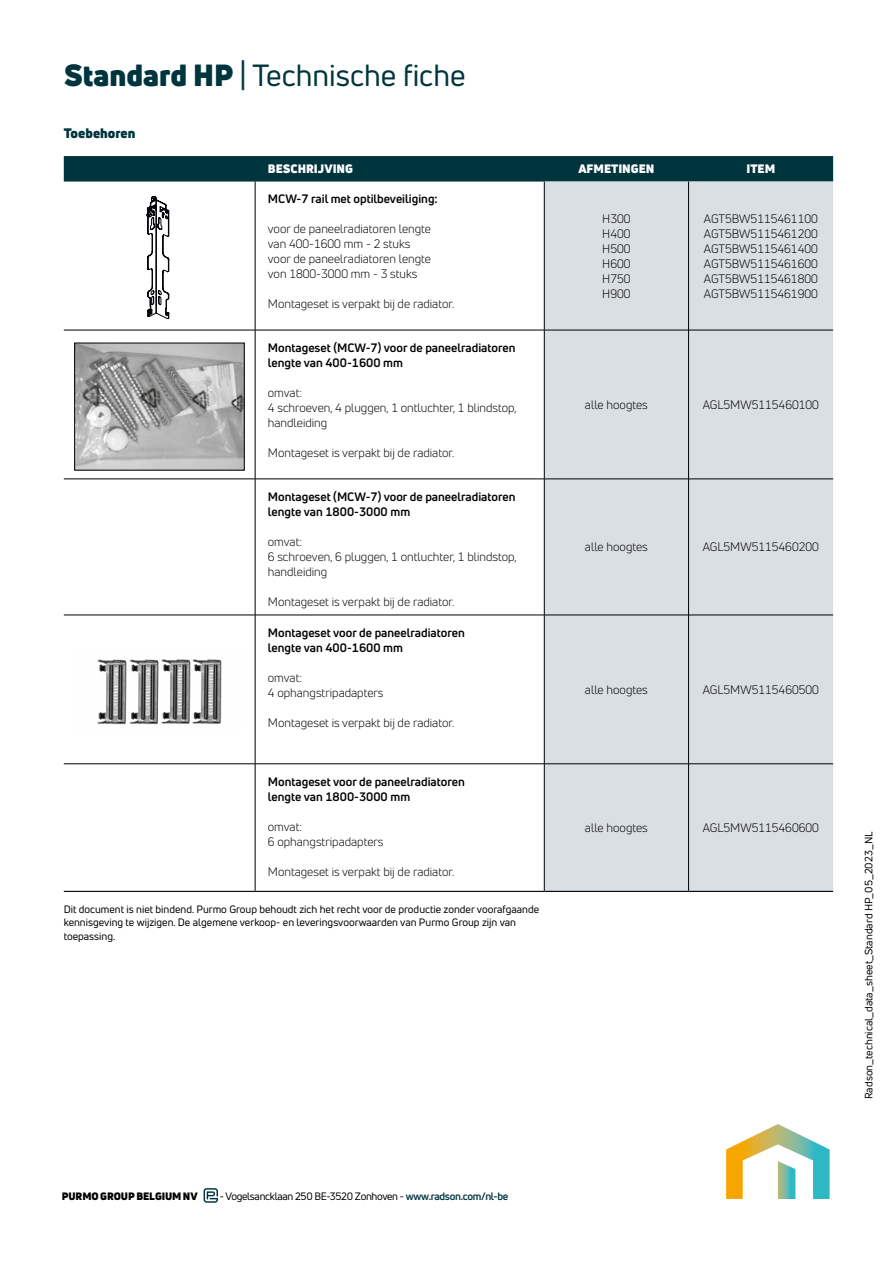
<style>
.page{position:relative;width:893px;height:1263px;background:#fff}
.page>*{position:absolute;margin:0;border:0;box-sizing:border-box;transform-origin:0 0}
.t1{font:30px "Uni Neue";color:#00353e}
.t2{font:900 13.5px "Uni Neue";color:#00353e}
.t3{font:12px/15px "Uni Neue";color:#000}
.t4{font:700 12px/15px "Uni Neue";color:#000}
.t5{font:900 12px "Uni Neue";color:#fff}
.t6{font:10.5px/13.5px "Uni Neue";color:#000}
.t7{font:10.5px "Uni Neue";letter-spacing:-.03em;color:#000}
.t8{font:900 10.5px "Uni Neue";letter-spacing:-.01em;color:#000}
.s1{font-weight:900}
.s2{font-weight:700;color:#00353e}
</style>
<div class="page">
<svg style="left:726px;top:1124px;width:104px;height:75px"></svg>
<svg style="left:204px;top:1188px;width:14px;height:15px"></svg>
<svg style="left:64px;top:156px;width:769px;height:26px;background:#053942"></svg>
<div style="left:545px;top:182px;width:143px;height:709px;background:#dadfe3"></div>
<div style="left:689px;top:182px;width:144px;height:709px;background:#dadfe3"></div>
<hr style="left:544px;top:330px;width:144px;height:1px;background:#000">
<hr style="left:689px;top:330px;width:144px;height:1px;background:#000">
<hr style="left:544px;top:478px;width:144px;height:1px;background:#000">
<hr style="left:689px;top:478px;width:144px;height:1px;background:#000">
<hr style="left:544px;top:615px;width:144px;height:1px;background:#000">
<hr style="left:689px;top:615px;width:144px;height:1px;background:#000">
<hr style="left:544px;top:763px;width:144px;height:1px;background:#000">
<hr style="left:689px;top:763px;width:144px;height:1px;background:#000">
<hr style="left:255px;top:182px;width:1px;height:148px;background:#000">
<hr style="left:544px;top:182px;width:1px;height:148px;background:#000">
<hr style="left:688px;top:182px;width:1px;height:148px;background:#000">
<hr style="left:64px;top:330px;width:191px;height:1px;background:#000">
<hr style="left:255px;top:330px;width:1px;height:149px;background:#000">
<hr style="left:544px;top:330px;width:1px;height:149px;background:#000">
<hr style="left:688px;top:330px;width:1px;height:149px;background:#000">
<hr style="left:64px;top:479px;width:191px;height:1px;background:#000">
<hr style="left:255px;top:479px;width:289px;height:1px;background:#000">
<hr style="left:255px;top:479px;width:1px;height:136px;background:#000">
<hr style="left:544px;top:479px;width:1px;height:136px;background:#000">
<hr style="left:688px;top:479px;width:1px;height:136px;background:#000">
<hr style="left:64px;top:615px;width:191px;height:1px;background:#000">
<hr style="left:255px;top:615px;width:289px;height:1px;background:#000">
<hr style="left:255px;top:615px;width:1px;height:149px;background:#000">
<hr style="left:544px;top:615px;width:1px;height:149px;background:#000">
<hr style="left:688px;top:615px;width:1px;height:149px;background:#000">
<hr style="left:64px;top:763px;width:191px;height:1px;background:#000">
<hr style="left:255px;top:763px;width:289px;height:1px;background:#000">
<hr style="left:255px;top:764px;width:1px;height:127px;background:#000">
<hr style="left:544px;top:764px;width:1px;height:127px;background:#000">
<hr style="left:688px;top:764px;width:1px;height:127px;background:#000">
<hr style="left:255px;top:330px;width:289px;height:1px;background:#000">
<hr style="left:64px;top:891px;width:191px;height:1px;background:#000">
<hr style="left:255px;top:891px;width:289px;height:1px;background:#000">
<hr style="left:544px;top:891px;width:144px;height:1px;background:#000">
<hr style="left:688px;top:891px;width:145px;height:1px;background:#000">
<svg style="left:147px;top:196px;width:22px;height:123px"></svg>
<img style="left:76px;top:345px;width:166px;height:123px">
<img style="left:97px;top:659px;width:125px;height:66px">
<h1 class="t1" style="left:64px;top:57px;width:403px"><span class="s1">Standard HP</span> | Technische fiche</h1>
<p class="t2" style="left:64px;top:123px;width:73px">Toebehoren</p>
<p class="t5" style="left:268px;top:161px;width:87px">BESCHRIJVING</p>
<p class="t5" style="left:578px;top:161px;width:78px">AFMETINGEN</p>
<p class="t5" style="left:746px;top:161px;width:30px">ITEM</p>
<p class="t4" style="left:268px;top:191px;width:171px">MCW-7 rail met optilbeveiliging:</p>
<p class="t3" style="left:268px;top:221px;width:165px">voor de paneelradiatoren lengte van 400-1600 mm - 2 stuks voor de paneelradiatoren lengte von 1800-3000 mm - 3 stuks</p>
<p class="t3" style="left:268px;top:296px;width:188px">Montageset is verpakt bij de radiator.</p>
<p class="t3" style="left:602px;top:211px;width:30px;text-align:justify">H300<br>H400<br>H500<br>H600<br>H750<br>H900</p>
<p class="t3" style="left:704px;top:211px;width:115px;text-align:justify">AGT5BW5115461100<br>AGT5BW5115461200<br>AGT5BW5115461400<br>AGT5BW5115461600<br>AGT5BW5115461800<br>AGT5BW5115461900</p>
<p class="t4" style="left:268px;top:340px;width:249px">Montageset (MCW-7) voor de paneelradiatoren lengte van 400-1600 mm</p>
<p class="t3" style="left:268px;top:385px;width:250px">omvat:<br>4 schroeven, 4 pluggen, 1 ontluchter, 1 blindstop, handleiding</p>
<p class="t3" style="left:268px;top:445px;width:188px">Montageset is verpakt bij de radiator.</p>
<p class="t4" style="left:268px;top:489px;width:249px">Montageset (MCW-7) voor de paneelradiatoren lengte van 1800-3000 mm</p>
<p class="t3" style="left:268px;top:534px;width:250px">omvat:<br>6 schroeven, 6 pluggen, 1 ontluchter, 1 blindstop, handleiding</p>
<p class="t3" style="left:268px;top:594px;width:188px">Montageset is verpakt bij de radiator.</p>
<p class="t4" style="left:268px;top:625px;width:198px">Montageset voor de paneelradiatoren lengte van 400-1600 mm</p>
<p class="t3" style="left:268px;top:670px;width:117px">omvat:<br>4 ophangstripadapters</p>
<p class="t3" style="left:268px;top:715px;width:188px">Montageset is verpakt bij de radiator.</p>
<p class="t4" style="left:268px;top:774px;width:198px">Montageset voor de paneelradiatoren lengte van 1800-3000 mm</p>
<p class="t3" style="left:268px;top:819px;width:117px">omvat:<br>6 ophangstripadapters</p>
<p class="t3" style="left:268px;top:864px;width:188px">Montageset is verpakt bij de radiator.</p>
<p class="t3" style="left:585px;top:397px;width:64px">alle hoogtes</p>
<p class="t3" style="left:703px;top:397px;width:118px">AGL5MW5115460100</p>
<p class="t3" style="left:585px;top:540px;width:64px">alle hoogtes</p>
<p class="t3" style="left:703px;top:540px;width:118px">AGL5MW5115460200</p>
<p class="t3" style="left:585px;top:682px;width:64px">alle hoogtes</p>
<p class="t3" style="left:703px;top:682px;width:118px">AGL5MW5115460500</p>
<p class="t3" style="left:585px;top:820px;width:64px">alle hoogtes</p>
<p class="t3" style="left:703px;top:820px;width:118px">AGL5MW5115460600</p>
<p class="t6" style="left:64px;top:902px;width:477px">Dit document is niet bindend. Purmo Group behoudt zich het recht voor de productie zonder voorafgaande kennisgeving te wijzigen. De algemene verkoop- en leveringsvoorwaarden van Purmo Group zijn van toepassing.</p>
<p class="t8" style="left:62px;top:1188px;width:137px">PURMO GROUP BELGIUM NV</p>
<p class="t7" style="left:220px;top:1189px;width:290px">- Vogelsancklaan 250 BE-3520 Zonhoven - <span class="s2">www.radson.com/nl-be</span></p>
<p class="t6" style="left:862px;top:1099px;width:269px;rotate:-90deg">Radson_technical_data_sheet_Standard HP_05_2023_NL</p>
</div>
